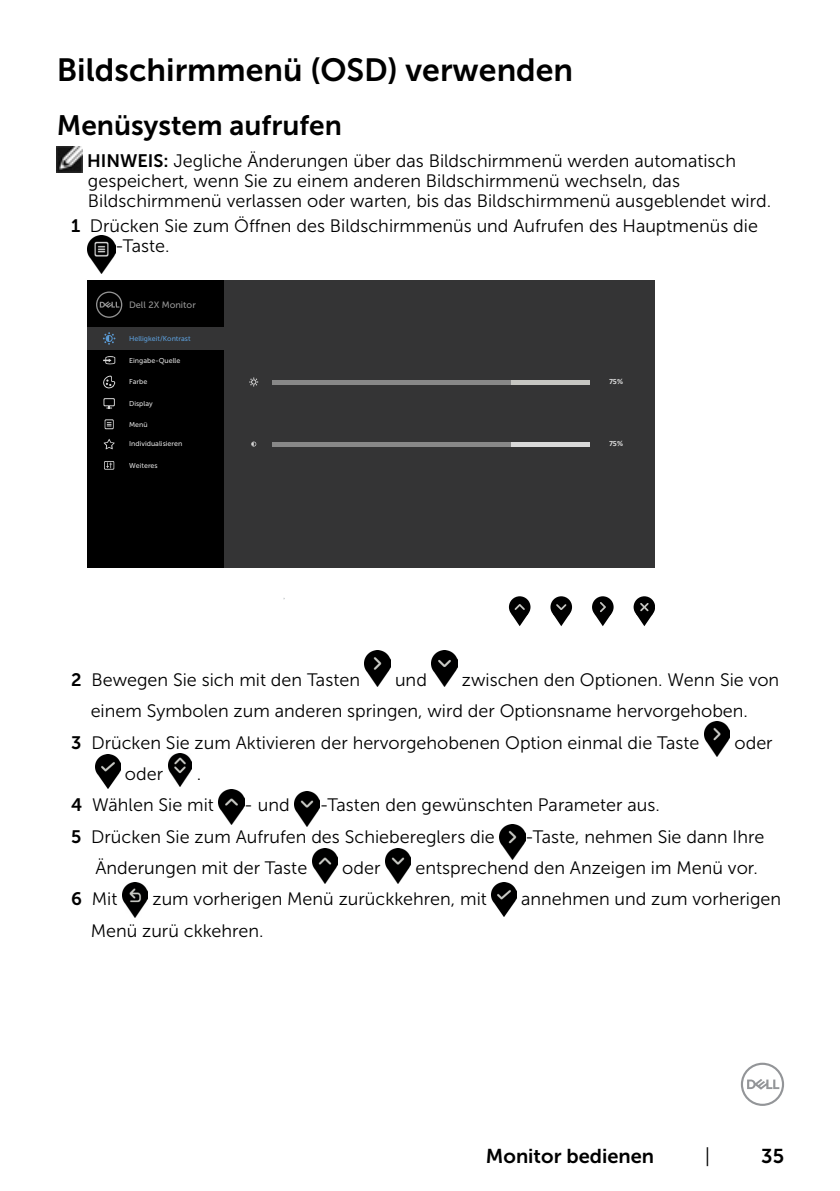
<style>
.page{position:relative;width:840px;height:1191px;background:#fff}
.page>*{position:absolute;margin:0;border:0;box-sizing:border-box;transform-origin:0 0}
.Head2{font:32px "Museo Sans For Dell 700";color:#000}
.Head3{font:28px "Museo Sans For Dell 700";color:#000}
.t1{font:20px "Museo Sans For Dell 700";color:#000}
.t2{font:20px "Museo Sans For Dell 300";color:#000}
.Note{font:18px/20px "Museo Sans For Dell 300";color:#000}
.t3{font:9.2px "Museo Sans For Dell 500";color:#939393}
.t4{font:700 8px "Calibri";color:#d9d9d9}
.t5{font:7px "Museo Sans For Dell 500";color:#d9d9d9}
.t6{font:7px "Museo Sans For Dell 500";color:#5b9bd5}
.s1{font-family:"Museo Sans For Dell 700"}
</style>
<div class="page">
<svg style="left:740px;top:1062px;width:43px;height:44px"></svg>
<img style="left:57px;top:147px;width:25px;height:25px">
<img style="left:88px;top:236px;width:27px;height:37px">
<div style="left:87px;top:280px;width:567px;height:287px;background:#343435"></div>
<div style="left:87px;top:280px;width:136px;height:287px;background:#000"></div>
<div style="left:87px;top:327px;width:139px;height:23px;background:#343435"></div>
<svg style="left:96px;top:291px;width:26px;height:27px"></svg>
<svg style="left:103px;top:356px;width:12px;height:8px"></svg>
<svg style="left:103px;top:375px;width:12px;height:14px"></svg>
<svg style="left:103px;top:438px;width:12px;height:11px"></svg>
<svg style="left:103px;top:398px;width:12px;height:8px"></svg>
<div style="left:104px;top:399px;width:10px;height:6px;background:#000"></div>
<svg style="left:106px;top:406px;width:6px;height:2px"></svg>
<svg style="left:105px;top:419px;width:9px;height:10px"></svg>
<svg style="left:105px;top:420px;width:8px;height:8px"></svg>
<svg style="left:107px;top:422px;width:4px;height:4px"></svg>
<svg style="left:104px;top:461px;width:10px;height:9px"></svg>
<svg style="left:105px;top:462px;width:8px;height:7px"></svg>
<svg style="left:106px;top:462px;width:6px;height:6px"></svg>
<svg style="left:103px;top:332px;width:12px;height:13px"></svg>
<svg style="left:508px;top:596px;width:22px;height:22px"></svg>
<svg style="left:511px;top:604px;width:17px;height:22px"></svg>
<div style="left:550px;top:596px;width:21px;height:22px;background:#000;border-radius:50%"></div>
<svg style="left:552px;top:604px;width:17px;height:22px"></svg>
<svg style="left:591px;top:596px;width:22px;height:22px"></svg>
<svg style="left:594px;top:602px;width:17px;height:24px"></svg>
<div style="left:633px;top:596px;width:21px;height:22px;background:#000;border-radius:50%"></div>
<svg style="left:635px;top:603px;width:17px;height:23px"></svg>
<div style="left:272px;top:441px;width:318px;height:5px;background:#d9d9d9"></div>
<div style="left:272px;top:441px;width:238px;height:5px;background:#888"></div>
<svg style="left:251px;top:441px;width:5px;height:5px"></svg>
<div style="left:272px;top:379px;width:318px;height:5px;background:#c6c6c2"></div>
<div style="left:272px;top:379px;width:238px;height:5px;background:#888"></div>
<svg style="left:249px;top:377px;width:9px;height:9px"></svg>
<img style="left:364px;top:651px;width:26px;height:35px">
<img style="left:431px;top:651px;width:26px;height:35px">
<img style="left:704px;top:721px;width:25px;height:35px">
<img style="left:95px;top:755px;width:25px;height:34px">
<img style="left:168px;top:753px;width:24px;height:33px">
<img style="left:219px;top:789px;width:25px;height:35px">
<img style="left:294px;top:791px;width:26px;height:35px">
<img style="left:499px;top:824px;width:26px;height:35px">
<img style="left:312px;top:848px;width:25px;height:35px">
<img style="left:385px;top:848px;width:25px;height:35px">
<img style="left:122px;top:882px;width:25px;height:35px">
<img style="left:491px;top:882px;width:25px;height:34px">
<p class="Head2" style="left:57px;top:52px;width:517px">Bildschirmmenü (OSD) verwenden</p>
<p class="Head3" style="left:57px;top:110px;width:286px">Menüsystem aufrufen</p>
<p class="Note" style="left:87px;top:151px;width:685px"><span class="s1">HINWEIS:</span> Jegliche Änderungen über das Bildschirmmenü werden automatisch gespeichert, wenn Sie zu einem anderen Bildschirmmenü wechseln, das<br>Bildschirmmenü verlassen oder warten, bis das Bildschirmmenü ausgeblendet wird.</p>
<p class="Note" style="left:115px;top:216px;width:644px;text-indent:-44px"><span class="s1">1</span> Drücken Sie zum Öffnen des Bildschirmmenüs und Aufrufen des Hauptmenüs die -Taste.</p>
<p class="t3" style="left:129px;top:299px;width:68px">Dell 2X Monitor</p>
<p class="t6" style="left:129px;top:334px;width:63px">Helligkeit/Kontrast</p>
<p class="t5" style="left:129px;top:356px;width:53px">Eingabe-Quelle</p>
<p class="t5" style="left:129px;top:378px;width:20px">Farbe</p>
<p class="t5" style="left:129px;top:400px;width:25px">Display</p>
<p class="t5" style="left:129px;top:420px;width:20px">Menü</p>
<p class="t5" style="left:129px;top:462px;width:30px">Weiteres</p>
<p class="t5" style="left:129px;top:440px;width:55px">Individualisieren</p>
<p class="t4" style="left:608px;top:376px;width:15px">75%</p>
<p class="t4" style="left:608px;top:438px;width:15px">75%</p>
<p class="Note" style="left:71px;top:670px;width:290px"><span class="s1">2</span> Bewegen Sie sich mit den Tasten</p>
<p class="Note" style="left:395px;top:670px;width:33px">und</p>
<p class="Note" style="left:461px;top:670px;width:318px">zwischen den Optionen. Wenn Sie von</p>
<p class="Note" style="left:91px;top:701px;width:658px">einem Symbolen zum anderen springen, wird der Optionsname hervorgehoben.</p>
<p class="Note" style="left:71px;top:732px;width:629px"><span class="s1">3</span> Drücken Sie zum Aktivieren der hervorgehobenen Option einmal die Taste</p>
<p class="Note" style="left:734px;top:732px;width:40px">oder</p>
<p class="Note" style="left:125px;top:764px;width:40px">oder</p>
<p class="Note" style="left:197px;top:764px;width:6px">.</p>
<p class="Note" style="left:71px;top:795px;width:144px"><span class="s1">4</span> Wählen Sie mit</p>
<p class="Note" style="left:244px;top:795px;width:47px">- und</p>
<p class="Note" style="left:320px;top:795px;width:341px">-Tasten den gewünschten Parameter aus.</p>
<p class="Note" style="left:71px;top:826px;width:425px"><span class="s1">5</span> Drücken Sie zum Aufrufen des Schiebereglers die</p>
<p class="Note" style="left:525px;top:826px;width:241px">-Taste, nehmen Sie dann Ihre</p>
<p class="Note" style="left:95px;top:858px;width:213px">Änderungen mit der Taste</p>
<p class="Note" style="left:342px;top:858px;width:40px">oder</p>
<p class="Note" style="left:415px;top:858px;width:344px">entsprechend den Anzeigen im Menü vor.</p>
<p class="Note" style="left:71px;top:889px;width:48px"><span class="s1">6</span> Mit</p>
<p class="Note" style="left:152px;top:889px;width:336px">zum vorherigen Menü zurückkehren, mit</p>
<p class="Note" style="left:521px;top:889px;width:261px">annehmen und zum vorherigen</p>
<p class="Note" style="left:91px;top:920px;width:174px">Menü zurü ckkehren.</p>
<p class="t1" style="left:485px;top:1144px;width:169px">Monitor bedienen</p>
<p class="t2" style="left:704px;top:1145px;width:7px">|</p>
<p class="t1" style="left:760px;top:1144px;width:24px">35</p>
</div>
